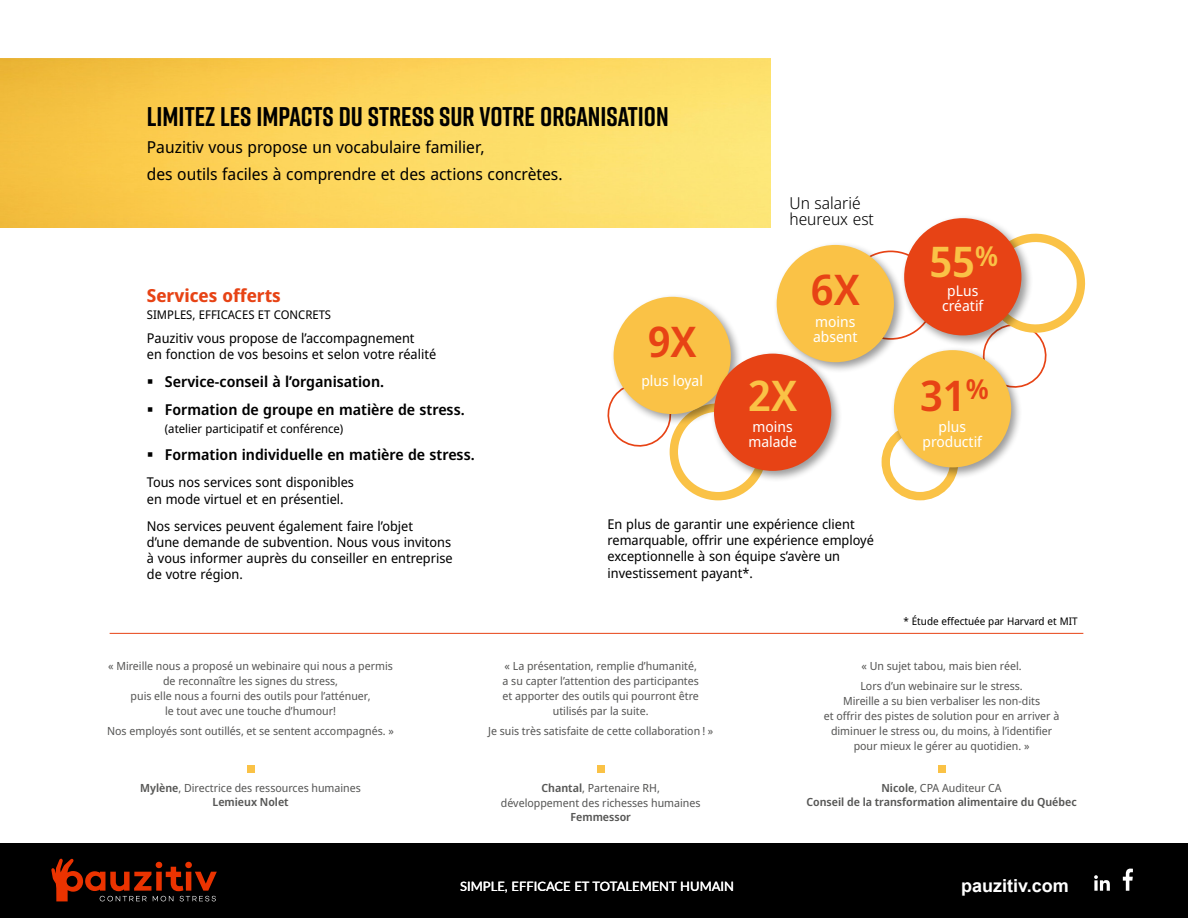
<style>
.page{position:relative;width:1188px;height:918px;background:#fff}
.page>*{position:absolute;margin:0;border:0;box-sizing:border-box;transform-origin:0 0}
.t1{font:600 42.3px "Noto Sans Display";color:#e74315}
.t2{font:600 42.3px "Noto Sans Display";color:#fac246}
.t3{font:700 27px "Rift";color:#000}
.t4{font:700 18px "Noto Sans Display";color:#e74315}
.t5{font:700 18px "Arial";color:#fff}
.t6{font:16.5px/27px "Noto Sans Display";color:#000}
.t7{font:300 16.5px/16.2px "Noto Sans Display";color:#000}
.t8{font:600 15px/27.8px "Noto Sans Display";color:#000}
.t9{font:14.7px/15.1px "Noto Sans Display";color:#fff}
.t10{font:13.5px/16.2px "Noto Sans Display";color:#000}
.t11{font:500 12.9px "Lato";color:#fff}
.t12{font:12px "Noto Sans Display";color:#000}
.t13{font:11.25px/15px "Noto Sans Display";color:#575756;text-align:center}
.t14{font:600 11.25px/13.5px "Noto Sans Display";color:#575756;text-align:center}
.t15{font:10.5px "Noto Sans Display";color:#000}
.s1{font-weight:600}
.s2{font-weight:400}
</style>
<div class="page">
<img style="left:0;top:58px;width:770px;height:169px">
<div style="left:882px;top:423px;width:76px;height:77px;border:8px solid #fac246;border-radius:50%"></div>
<svg style="left:607px;top:403px;width:67px;height:47px"></svg>
<svg style="left:1023px;top:233px;width:63px;height:154px"></svg>
<div style="left:670px;top:403px;width:97px;height:97px;border:8px solid #fac246;border-radius:50%"></div>
<div style="left:773px;top:241px;width:133px;height:133px;background:#000;opacity:.4"></div>
<div style="left:777px;top:245px;width:117px;height:117px;background:#fac246;border-radius:50%"></div>
<div style="left:610px;top:293px;width:133px;height:133px;background:#000;opacity:.4"></div>
<div style="left:614px;top:297px;width:117px;height:117px;background:#fac246;border-radius:50%"></div>
<div style="left:710px;top:350px;width:133px;height:133px;background:#000;opacity:.4"></div>
<div style="left:714px;top:354px;width:117px;height:117px;background:#e74315;border-radius:50%"></div>
<div style="left:900px;top:214px;width:133px;height:133px;background:#000;opacity:.4"></div>
<div style="left:904px;top:218px;width:117px;height:117px;background:#e74315;border-radius:50%"></div>
<div style="left:890px;top:346px;width:133px;height:133px;background:#000;opacity:.4"></div>
<div style="left:894px;top:350px;width:117px;height:117px;background:#fac246;border-radius:50%"></div>
<div style="left:0;top:844px;width:1188px;height:74px;background:#000"></div>
<svg style="left:51px;top:858px;width:166px;height:43px"></svg>
<svg style="left:1094px;top:875px;width:16px;height:16px"></svg>
<svg style="left:1123px;top:869px;width:10px;height:22px"></svg>
<hr style="left:110px;top:633px;width:973px;height:1px;background:#e74315">
<div style="left:247px;top:766px;width:7px;height:7px;background:#fac246"></div>
<div style="left:597px;top:766px;width:8px;height:7px;background:#fac246"></div>
<div style="left:938px;top:766px;width:7px;height:7px;background:#fac246"></div>
<h2 class="t3" style="left:147px;top:98px;width:523px">LIMITEZ LES IMPACTS DU STRESS SUR VOTRE ORGANISATION</h2>
<h3 class="t6" style="left:147px;top:134px;width:417px">Pauzitiv vous propose un vocabulaire familier,<br>des outils faciles à comprendre et des actions concrètes.</h3>
<h3 class="t7" style="left:789px;top:195px;width:86px">Un salarié heureux est</h3>
<h1 class="t1" style="left:811px;top:260px;width:50px">6X</h1>
<h3 class="t9" style="left:813px;top:314px;width:46px">moins absent</h3>
<h3 class="t4" style="left:147px;top:283px;width:135px">Services offerts</h3>
<p class="t12" style="left:147px;top:306px;width:186px">SIMPLES, EFFICACES ET CONCRETS</p>
<p class="t10" style="left:147px;top:330px;width:291px">Pauzitiv vous propose de l’accompagnement<br>en fonction de vos besoins et selon votre réalité</p>
<h3 class="t8" style="left:165px;top:368px;width:301px">Service-conseil à l’organisation.<br>Formation de groupe en matière de stress.</h3>
<p class="t12" style="left:165px;top:420px;width:180px">(atelier participatif et conférence)</p>
<h3 class="t8" style="left:165px;top:441px;width:311px">Formation individuelle en matière de stress.</h3>
<p class="t10" style="left:147px;top:475px;width:209px">Tous nos services sont disponibles en mode virtuel et en présentiel.</p>
<p class="t10" style="left:147px;top:518px;width:307px">Nos services peuvent également faire l’objet<br>d’une demande de subvention. Nous vous invitons à vous informer auprès du conseiller en entreprise de votre région.</p>
<p class="t10" style="left:608px;top:516px;width:268px">En plus de garantir une expérience client remarquable, offrir une expérience employé exceptionnelle à son équipe s’avère un investissement payant*.</p>
<h1 class="t1" style="left:648px;top:312px;width:50px">9X</h1>
<h3 class="t9" style="left:641px;top:373px;width:63px">plus loyal</h3>
<h1 class="t2" style="left:748px;top:366px;width:50px">2X</h1>
<h3 class="t9" style="left:748px;top:419px;width:50px">moins malade</h3>
<h1 class="t2" style="left:929px;top:232px;width:70px">55<sup>%</sup></h1>
<h3 class="t9" style="left:942px;top:284px;width:43px;text-align:center">pLus créatif</h3>
<h1 class="t1" style="left:920px;top:365px;width:70px">31<sup>%</sup></h1>
<h3 class="t9" style="left:923px;top:419px;width:61px;text-align:center">plus productif</h3>
<p class="t13" style="left:108px;top:659px;width:286px">« Mireille nous a proposé un webinaire qui nous a permis de reconnaître les signes du stress,<br>puis elle nous a fourni des outils pour l’atténuer,<br>le tout avec une touche d’humour!</p>
<p class="t13" style="left:107px;top:724px;width:288px">Nos employés sont outillés, et se sentent accompagnés. »</p>
<p class="t13" style="left:503px;top:659px;width:198px">« La présentation, remplie d’humanité, a su capter l’attention des participantes et apporter des outils qui pourront être utilisés par la suite.</p>
<p class="t13" style="left:488px;top:724px;width:227px">Je suis très satisfaite de cette collaboration ! »</p>
<p class="t15" style="left:903px;top:613px;width:176px">* Étude effectuée par Harvard et MIT</p>
<p class="t13" style="left:860px;top:656px;width:164px;line-height:20.4px;text-align:left">« Un sujet tabou, mais bien réel.<br>Lors d’un webinaire sur le stress.</p>
<p class="t13" style="left:824px;top:694px;width:237px">Mireille a su bien verbaliser les non-dits<br>et offrir des pistes de solution pour en arriver à diminuer le stress ou, du moins, à l’identifier pour mieux le gérer au quotidien. »</p>
<p class="t13" style="left:140px;top:782px;width:222px;line-height:13.5px"><span class="s1">Mylène</span>, Directrice des ressources humaines<br><span class="s1">Lemieux Nolet</span></p>
<p class="t14" style="left:806px;top:782px;width:272px">Nicole<span class="s2">, CPA Auditeur CA<br></span>Conseil de la transformation alimentaire du Québec</p>
<p class="t13" style="left:501px;top:781px;width:201px"><span class="s1">Chantal</span>, Partenaire RH,<br>développement des richesses humaines</p>
<p class="t14" style="left:571px;top:810px;width:62px">Femmessor</p>
<p class="t11" style="left:460px;top:877px;width:276px">SIMPLE, EFFICACE ET TOTALEMENT HUMAIN</p>
<h3 class="t5" style="left:961px;top:873px;width:109px">pauzitiv.com</h3>
</div>
